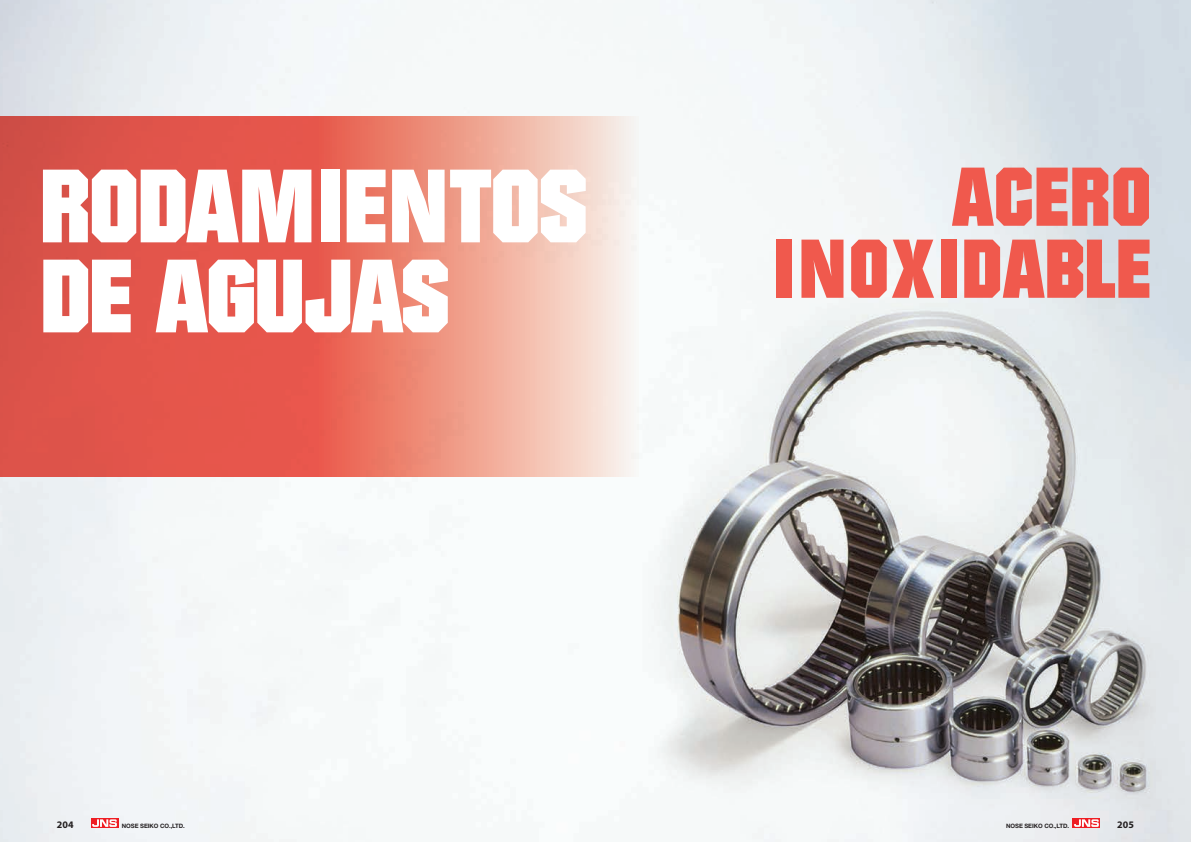
<style>
.page{position:relative;width:1191px;height:842px;background:#fff}
.page>*{position:absolute;margin:0;border:0;box-sizing:border-box;transform-origin:0 0}
.t1{font:100px/90px "Conex Display SSK";letter-spacing:-.025em;color:#fff}
.t2{font:80px/72px "Conex Display SSK";color:#f0594d;text-align:right}
.t3{font:700 10px "Myriad Pro";color:#231f20}
.t4{font:700 6px "Helvetica Neue LT Std";letter-spacing:-.01em;color:#231f20}
</style>
<div class="page">
<img style="left:0;top:0;width:1191px;height:842px">
<svg style="left:0;top:117px;width:638px;height:359px;background:#e87d70"></svg>
<div style="left:91px;top:819px;width:27px;height:9px;background:#ee1d23"></div>
<svg style="left:92px;top:819px;width:25px;height:8px"></svg>
<svg style="left:1072px;top:819px;width:28px;height:9px"></svg>
<svg style="left:1074px;top:819px;width:24px;height:8px"></svg>
<p class="t1" style="left:40px;top:167px;width:549px">RODAMIENTOS<br>DE AGUJAS</p>
<p class="t2" style="left:771px;top:165px;width:382px">ACERO<br>INOXIDABLE</p>
<p class="t3" style="left:57px;top:818px;width:18px">204</p>
<p class="t4" style="left:122px;top:822px;width:64px">NOSE SEIKO CO.,LTD.</p>
<p class="t4" style="left:1006px;top:822px;width:64px">NOSE SEIKO CO.,LTD.</p>
<p class="t3" style="left:1117px;top:818px;width:18px">205</p>
</div>
